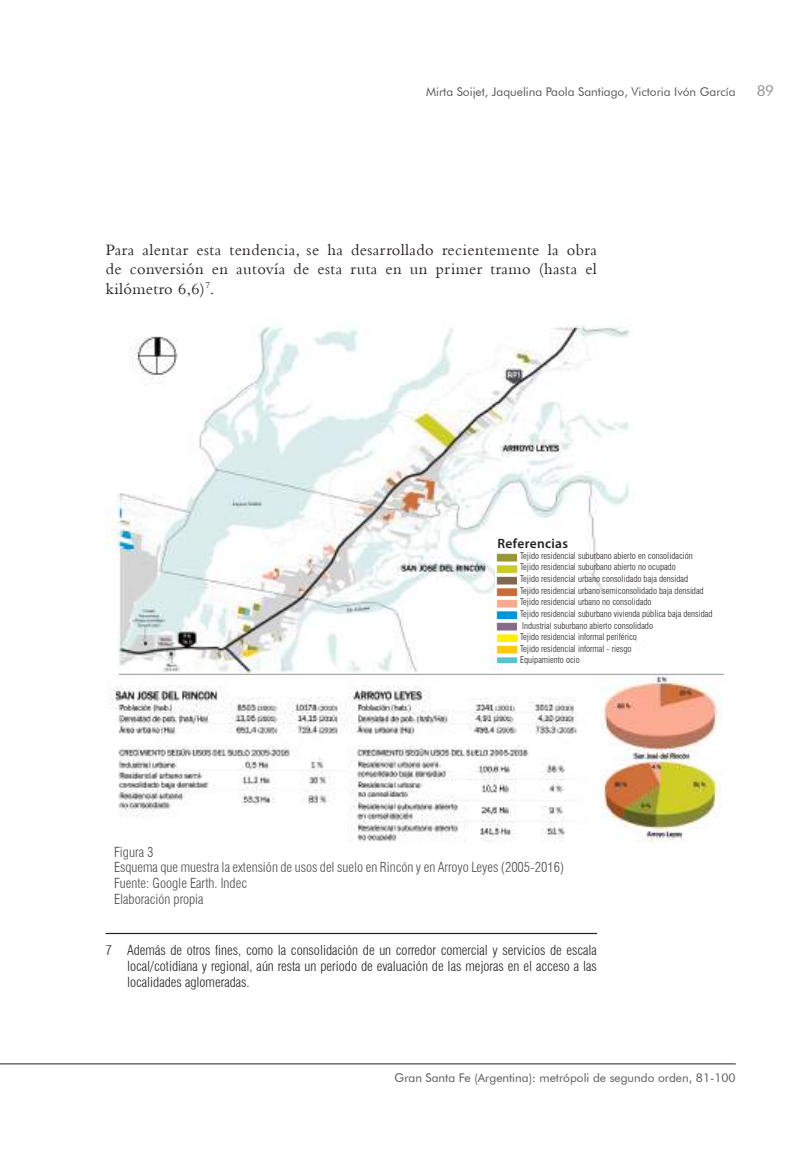
<style>
.page{position:relative;width:808px;height:1149px;background:#fff}
.page>*{position:absolute;margin:0;border:0;box-sizing:border-box;transform-origin:0 0}
.t1{font:16.5px/19.5px "Bembo";letter-spacing:.025em;color:#241f1f;text-align:justify}
.t2{font:15px "Futura BT";color:#241f1f}
.t3{font:300 condensed 13.5px/16.2px "Swiss 721 BT";color:#241f1f;text-align:justify}
.t4{font:300 condensed 13.5px/15.9px "Swiss 721 BT";color:#4e4b4c}
.t5{font:600 13.5px "Myriad Pro";letter-spacing:.025em;color:#241f1f}
.t6{font:12px "Futura BT";color:#5a5758}
.t7{font:300 condensed 9px/11.7px "Swiss 721 BT";color:#241f1f}
</style>
<div class="page">
<hr style="left:0;top:1063px;width:736px;height:1px;background:#241f1f">
<hr style="left:106px;top:933px;width:491px;height:1px;background:#241f1f">
<hr style="left:106px;top:932px;width:491px;height:1px;background:#241f1f">
<img style="left:109px;top:674px;width:615px;height:168px">
<img style="left:106px;top:325px;width:531px;height:347px">
<div style="left:503px;top:593px;width:132px;height:79px;background:#fff"></div>
<hr style="left:119px;top:673px;width:605px;height:1px;background:#969698">
<img style="left:495px;top:551px;width:22px;height:111px">
<h3 class="t6" style="left:426px;top:84px;width:311px">Mirta Soijet, Jaquelina Paola Santiago, Victoria Ivón García</h3>
<h2 class="t2" style="left:756px;top:81px;width:19px">89</h2>
<h1 class="t1" style="left:106px;top:239px;width:493px">Para alentar esta tendencia, se ha desarrollado recientemente la obra de conversión en autovía de esta ruta en un primer tramo (hasta el kilómetro 6,6)<sup>7</sup>.</h1>
<h3 class="t5" style="left:497px;top:535px;width:72px">Referencias</h3>
<p class="t7" style="left:520px;top:549px;width:194px">Tejido residencial suburbano abierto en consolidación Tejido residencial suburbano abierto no ocupado<br>Tejido residencial urbano consolidado baja densidad<br>Tejido residencial urbano semiconsolidado baja densidad Tejido residencial urbano no consolidado<br>Tejido residencial suburbano vivienda pública baja densidad Industrial suburbano abierto consolidado<br>Tejido residencial informal periférico<br>Tejido residencial informal - riesgo<br>Equipamiento ocio</p>
<h3 class="t4" style="left:114px;top:843px;width:452px">Figura 3<br>Esquema que muestra la extensión de usos del suelo en Rincón y en Arroyo Leyes (2005-2016)<br>Fuente: Google Earth. Indec<br>Elaboración propia</h3>
<h3 class="t3" style="left:127px;top:941px;width:471px;text-indent:-21px">7 Además de otros fines, como la consolidación de un corredor comercial y servicios de escala local/cotidiana y regional, aún resta un periodo de evaluación de las mejoras en el acceso a las localidades aglomeradas.</h3>
<h3 class="t6" style="left:395px;top:1070px;width:343px">Gran Santa Fe (Argentina): metrópoli de segundo orden, 81-100</h3>
</div>
